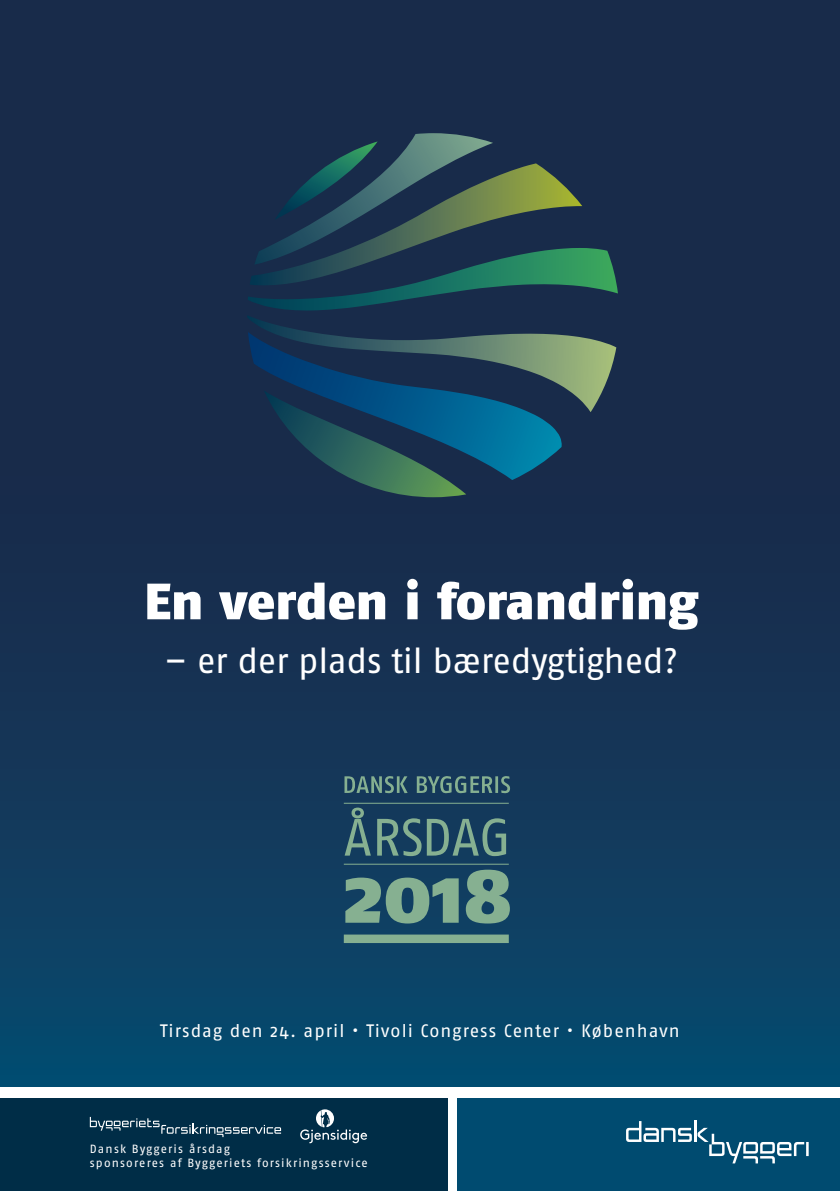
<style>
.page{position:relative;width:840px;height:1191px;background:#fff}
.page>*{position:absolute;margin:0;border:0;box-sizing:border-box;transform-origin:0 0}
.t1{font:51px "Fago No Black Lf";letter-spacing:-.005em;color:#fff}
.t2{font:35.4px "Fago No";letter-spacing:-.01em;color:#fff}
.t3{font:18px "Fago No";letter-spacing:.055em;color:#fff}
.t4{font:11.8px/14px "Fago No";letter-spacing:.095em;color:#fff}
</style>
<div class="page">
<div style="left:0;top:1098px;width:447px;height:93px;background:#002d47"></div>
<svg style="left:90px;top:1117px;width:191px;height:20px"></svg>
<svg style="left:300px;top:1109px;width:67px;height:34px"></svg>
<div style="left:0;top:0;width:839px;height:1086px;background:linear-gradient(to bottom,#1c2341,#0d4266)"></div>
<svg style="left:247px;top:133px;width:370px;height:364px;background:#244858"></svg>
<div style="left:457px;top:1098px;width:382px;height:93px;background:#004b70"></div>
<svg style="left:626px;top:1121px;width:65px;height:21px"></svg>
<hr style="left:693px;top:1120px;width:3px;height:22px;background:#fff">
<svg style="left:697px;top:1127px;width:111px;height:36px"></svg>
<hr style="left:343px;top:803px;width:165px;height:1px;background:#86b091">
<hr style="left:343px;top:864px;width:165px;height:1px;background:#86b091">
<svg style="left:344px;top:776px;width:166px;height:17px;background:#43696f"></svg>
<svg style="left:345px;top:869px;width:164px;height:54px;background:#547f7c"></svg>
<svg style="left:344px;top:807px;width:162px;height:49px;background:#345c6b"></svg>
<div style="left:343px;top:934px;width:165px;height:9px;background:#86b091"></div>
<p class="t1" style="left:144px;top:570px;width:555px">En verden i forandring</p>
<p class="t2" style="left:164px;top:640px;width:515px">– er der plads til bæredygtighed?</p>
<p class="t3" style="left:160px;top:1020px;width:520px">Tirsdag den 24. april • Tivoli Congress Center • København</p>
<p class="t4" style="left:90px;top:1142px;width:279px">Dansk Byggeris årsdag<br>sponsoreres af Byggeriets forsikringsservice</p>
</div>
